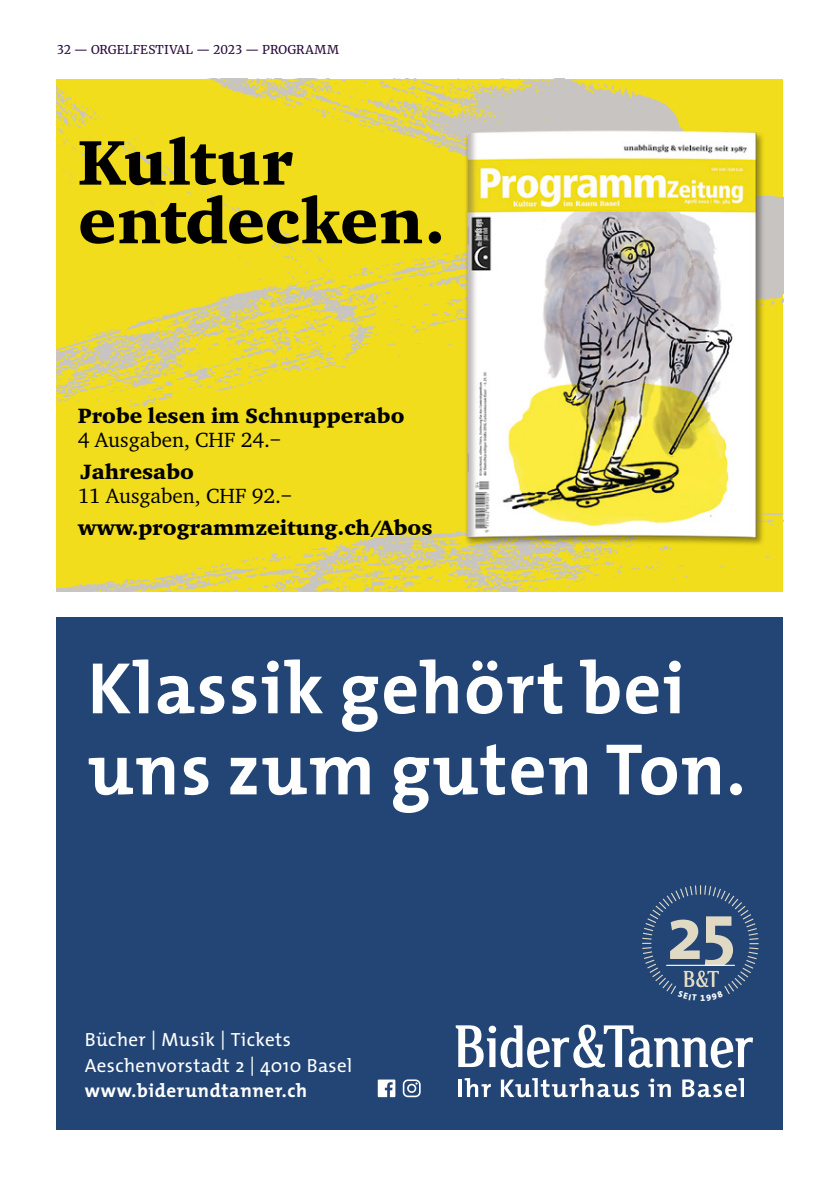
<style>
.page{position:relative;width:840px;height:1191px;background:#fff}
.page>*{position:absolute;margin:0;border:0;box-sizing:border-box;transform-origin:0 0}
.t1{font:700 73.6px/81px "The Mix";letter-spacing:.02em;color:#fff}
.t2{font:900 64.6px/58.6px "Charter OSFBT";color:#000}
.t3{font:21.2px "Charter EF";color:#000}
.t4{font:900 21.2px "Charter ITC Std";color:#000}
.t5{font:900 21.2px "Charter OSFBT";color:#000}
.t6{font:19.2px/25.6px "The Mix";letter-spacing:.02em;color:#fff}
.t7{font:700 19.2px "The Mix";letter-spacing:.03em;color:#fff}
.t8{font:12px "Merriweather";letter-spacing:.005em;color:#29073c}
.s1{font-family:"The Sans"}
</style>
<div class="page">
<svg style="left:57px;top:195px;width:405px;height:280px;fill:#f1dd1b"></svg>
<svg style="left:57px;top:475px;width:725px;height:116px;fill:#f1dd1b"></svg>
<svg style="left:330px;top:79px;width:354px;height:110px;fill:#f1dd1b"></svg>
<svg style="left:57px;top:79px;width:273px;height:227px;fill:#f1dd1b"></svg>
<img style="left:462px;top:122px;width:320px;height:460px">
<div style="left:57px;top:617px;width:725px;height:512px;background:#224575"></div>
<svg style="left:455px;top:1024px;width:297px;height:44px"></svg>
<hr style="left:458px;top:1079px;width:3px;height:18px;background:#fff">
<svg style="left:464px;top:1078px;width:26px;height:19px"></svg>
<svg style="left:648px;top:1078px;width:22px;height:19px"></svg>
<svg style="left:500px;top:1078px;width:138px;height:19px"></svg>
<svg style="left:682px;top:1078px;width:61px;height:19px"></svg>
<svg style="left:402px;top:1079px;width:18px;height:18px"></svg>
<svg style="left:377px;top:1079px;width:18px;height:18px"></svg>
<svg style="left:642px;top:885px;width:116px;height:109px"></svg>
<p class="t8" style="left:57px;top:41px;width:283px">32 — ORGELFESTIVAL — 2023 — PROGRAMM</p>
<h2 class="t2" style="left:78px;top:132px;width:368px">Kultur entdecken.</h2>
<p class="t4" style="left:78px;top:403px;width:328px">Probe lesen im Schnupperabo</p>
<p class="t3" style="left:78px;top:426px;width:204px">4 Ausgaben, CHF 24.–</p>
<p class="t4" style="left:80px;top:459px;width:115px">Jahresabo</p>
<p class="t3" style="left:78px;top:482px;width:215px">11 Ausgaben, CHF 92.–</p>
<p class="t5" style="left:78px;top:515px;width:356px">www.programmzeitung.ch/Abos</p>
<h1 class="t1" style="left:88px;top:646px;width:658px">Klassik <span class="s1">g</span>ehört bei uns zum <span class="s1">g</span>uten Ton.</h1>
<p class="t6" style="left:85px;top:1026px;width:269px">Bücher | Musik | Tickets<br>Aeschenvorstadt 2 | 4010 Basel</p>
<p class="t7" style="left:85px;top:1074px;width:224px">www.biderundtanner.ch</p>
</div>
